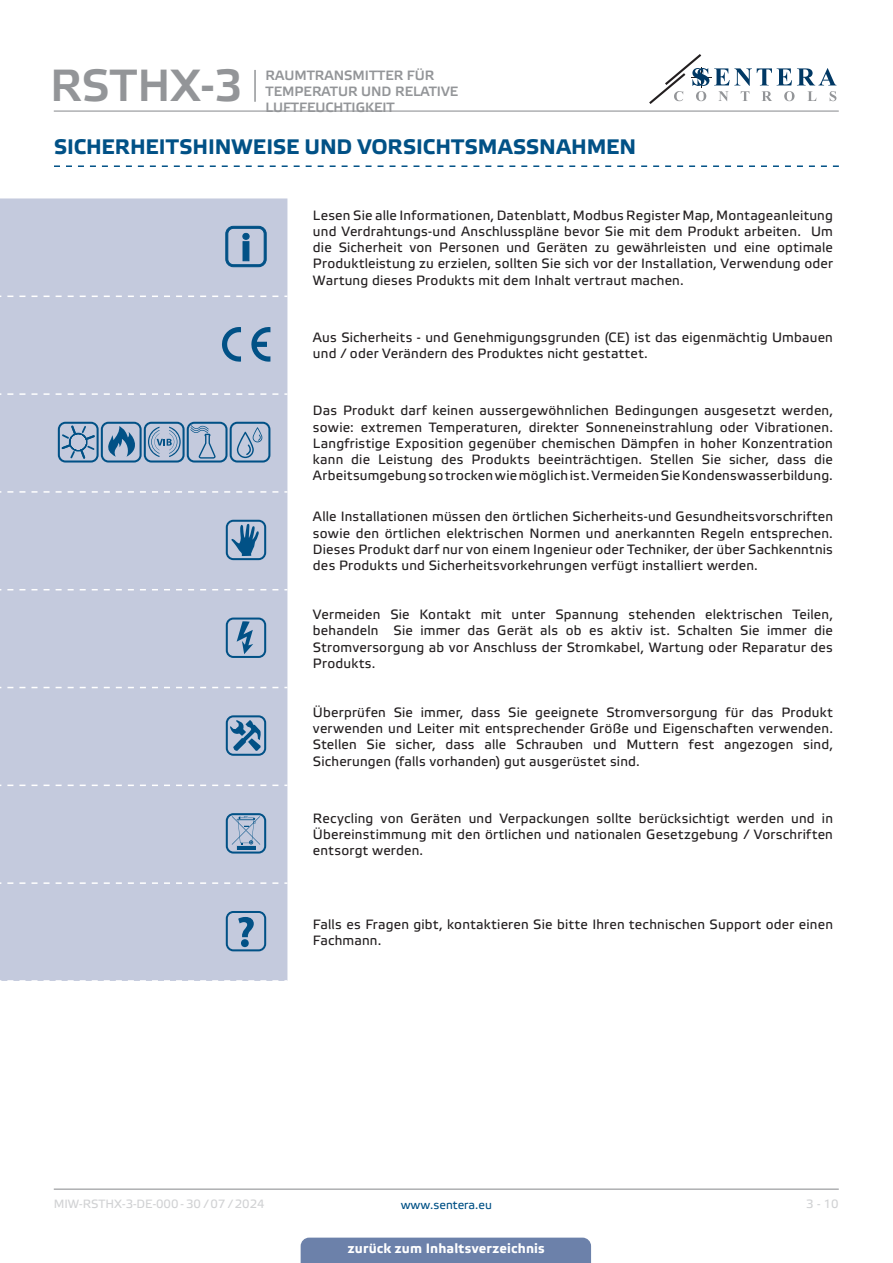
<style>
.page{position:relative;width:893px;height:1263px;background:#fff}
.page>*{position:absolute;margin:0;border:0;box-sizing:border-box;transform-origin:0 0}
.t1{font:45px "Etelka Medium Pro";color:#939598}
.t2{font:700 21px "Etelka Text Pro";color:#015186}
.table_text{font:13.5px/16.2px "Etelka Text Pro";letter-spacing:.015em;color:#231f20;text-align:justify}
.t3{font:13.5px/16.2px "Etelka Medium Pro";color:#939598}
.t4{font:700 13.5px "Etelka Text Pro";letter-spacing:.015em;color:#fff}
.t5{font:12px "Etelka Text Pro";color:#d1d2d4}
.t6{font:12px "Etelka Text Pro";color:#015186}
</style>
<div class="page">
<hr style="left:54px;top:111px;width:785px;height:1px;background:#939598">
<hr style="left:54px;top:1188px;width:785px;height:2px;background:#939598">
<svg style="left:649px;top:54px;width:187px;height:50px"></svg>
<div style="left:301px;top:1237px;width:290px;height:26px;background:#6c81aa"></div>
<hr style="left:254px;top:70px;width:2px;height:32px;background:#939598">
<svg style="left:54px;top:165px;width:785px;height:2px"></svg>
<div style="left:0;top:198px;width:287px;height:783px;background:#c4cadd"></div>
<svg style="left:7px;top:296px;width:280px;height:1px"></svg>
<svg style="left:7px;top:393px;width:280px;height:2px"></svg>
<svg style="left:7px;top:491px;width:280px;height:2px"></svg>
<svg style="left:7px;top:589px;width:280px;height:1px"></svg>
<svg style="left:7px;top:687px;width:280px;height:1px"></svg>
<svg style="left:7px;top:784px;width:280px;height:2px"></svg>
<svg style="left:7px;top:882px;width:280px;height:2px"></svg>
<svg style="left:7px;top:980px;width:280px;height:1px"></svg>
<svg style="left:226px;top:226px;width:40px;height:41px;background:#82a1bf"></svg>
<svg style="left:221px;top:327px;width:20px;height:35px"></svg>
<svg style="left:251px;top:326px;width:19px;height:36px"></svg>
<svg style="left:58px;top:422px;width:212px;height:40px;background:#8ca7c4"></svg>
<svg style="left:226px;top:520px;width:40px;height:40px;background:#7196b8"></svg>
<svg style="left:226px;top:617px;width:40px;height:41px;background:#87a4c2"></svg>
<svg style="left:226px;top:715px;width:40px;height:41px;background:#7197b8"></svg>
<svg style="left:226px;top:813px;width:40px;height:40px;background:#8da7c4"></svg>
<svg style="left:226px;top:911px;width:40px;height:40px;background:#89a5c2"></svg>
<h1 class="t1" style="left:50px;top:61px;width:194px">RSTHX-3</h1>
<p class="t3" style="left:266px;top:68px;width:194px">RAUMTRANSMITTER FÜR<br>TEMPERATUR UND RELATIVE<br>LUFTFEUCHTIGKEIT</p>
<p class="t2" style="left:54px;top:135px;width:584px">SICHERHEITSHINWEISE UND VORSICHTSMASSNAHMEN</p>
<p class="table_text" style="left:313px;top:208px;width:522px">Lesen Sie alle Informationen, Datenblatt, Modbus Register Map, Montageanleitung und Verdrahtungs-und Anschlusspläne bevor Sie mit dem Produkt arbeiten. Um die Sicherheit von Personen und Geräten zu gewährleisten und eine optimale Produktleistung zu erzielen, sollten Sie sich vor der Installation, Verwendung oder Wartung dieses Produkts mit dem Inhalt vertraut machen.</p>
<p class="table_text" style="left:313px;top:330px;width:521px">Aus Sicherheits - und Genehmigungsgrunden (CE) ist das eigenmächtig Umbauen und / oder Verändern des Produktes nicht gestattet.</p>
<p class="table_text" style="left:313px;top:403px;width:522px">Das Produkt darf keinen aussergewöhnlichen Bedingungen ausgesetzt werden, sowie: extremen Temperaturen, direkter Sonneneinstrahlung oder Vibrationen.<br>Langfristige Exposition gegenüber chemischen Dämpfen in hoher Konzentration kann die Leistung des Produkts beeinträchtigen. Stellen Sie sicher, dass die Arbeitsumgebung so trocken wie möglich ist. Vermeiden Sie Kondenswasserbildung.</p>
<p class="table_text" style="left:313px;top:509px;width:521px">Alle Installationen müssen den örtlichen Sicherheits-und Gesundheitsvorschriften sowie den örtlichen elektrischen Normen und anerkannten Regeln entsprechen.<br>Dieses Produkt darf nur von einem Ingenieur oder Techniker, der über Sachkenntnis des Produkts und Sicherheitsvorkehrungen verfügt installiert werden.</p>
<p class="table_text" style="left:313px;top:607px;width:522px">Vermeiden Sie Kontakt mit unter Spannung stehenden elektrischen Teilen, behandeln Sie immer das Gerät als ob es aktiv ist. Schalten Sie immer die Stromversorgung ab vor Anschluss der Stromkabel, Wartung oder Reparatur des Produkts.</p>
<p class="table_text" style="left:313px;top:705px;width:521px">Überprüfen Sie immer, dass Sie geeignete Stromversorgung für das Produkt verwenden und Leiter mit entsprechender Größe und Eigenschaften verwenden.<br>Stellen Sie sicher, dass alle Schrauben und Muttern fest angezogen sind, Sicherungen (falls vorhanden) gut ausgerüstet sind.</p>
<p class="table_text" style="left:313px;top:811px;width:521px">Recycling von Geräten und Verpackungen sollte berücksichtigt werden und in Übereinstimmung mit den örtlichen und nationalen Gesetzgebung / Vorschriften entsorgt werden.</p>
<p class="table_text" style="left:313px;top:917px;width:521px">Falls es Fragen gibt, kontaktieren Sie bitte Ihren technischen Support oder einen<br>Fachmann.</p>
<p class="t5" style="left:54px;top:1197px;width:212px">MIW-RSTHX-3-DE-000 - 30 / 07 / 2024</p>
<p class="t6" style="left:401px;top:1198px;width:93px">www.sentera.eu</p>
<p class="t5" style="left:806px;top:1197px;width:34px">3 - 10</p>
<p class="t4" style="left:348px;top:1240px;width:198px">zurück zum Inhaltsverzeichnis</p>
</div>
